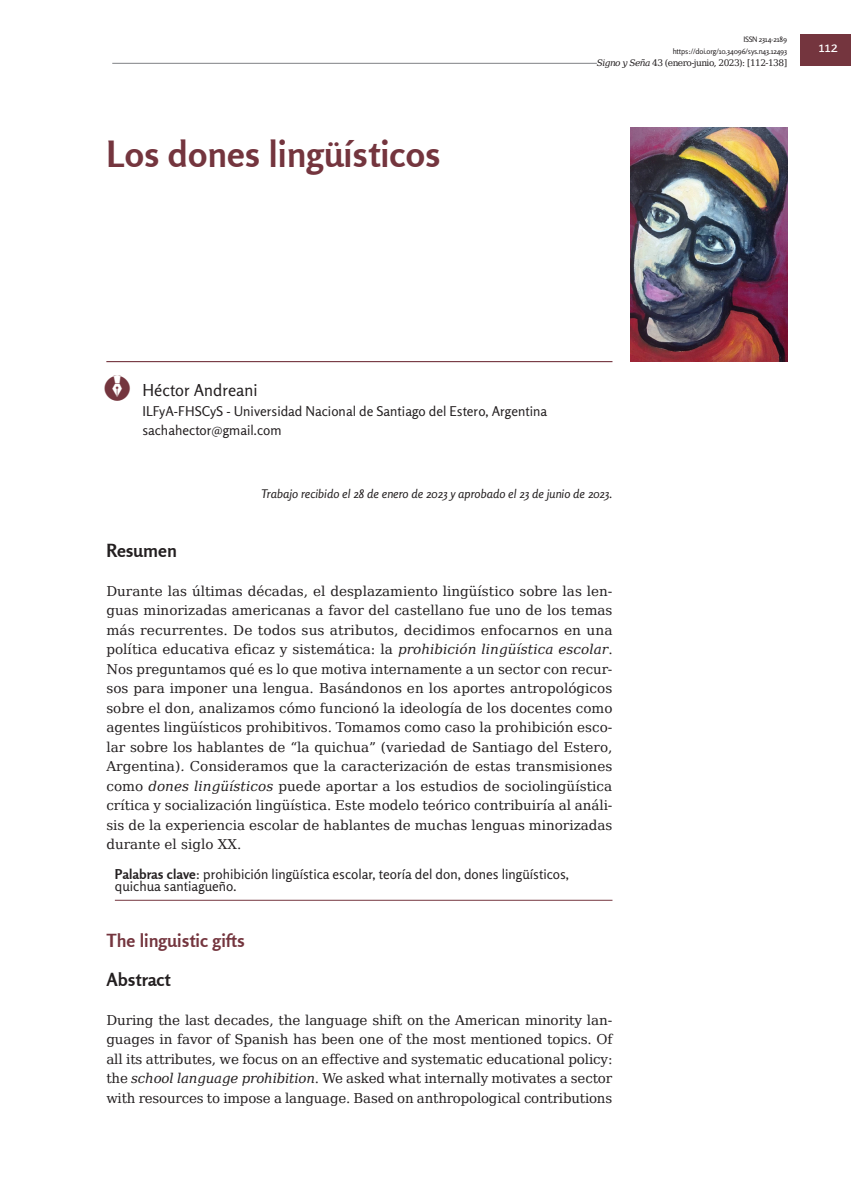
<style>
.page{position:relative;width:851px;height:1191px;background:#fff}
.page>*{position:absolute;margin:0;border:0;box-sizing:border-box;transform-origin:0 0}
.t1{font:700 36px "Rosario";color:#74353e}
.t2{font:700 18px "Rosario";color:#74353e}
.t3{font:700 18px "Rosario";color:#231f20}
.t4{font:16.5px "Rosario";color:#231f20}
.t5{font:15px "Rosario";color:#fff}
.t6{font:13.5px/19.5px "DejaVu Serif";letter-spacing:-.005em;color:#231f20;text-align:justify}
.t7{font:13.5px/19.5px "Rosario";color:#231f20}
.t8{font:italic 12px "Rosario";color:#231f20}
.t9{font:9px "DejaVu Serif";letter-spacing:-.06em;color:#231f20}
.t10{font:7.5px/12px "Rosario";letter-spacing:-.02em;color:#231f20;text-align:right}
.s1{font-style:italic}
.s2{font-family:"Iconospararevistasfilo Regula";font-size:33px;color:#74353e}
.s3{font-weight:700}
</style>
<div class="page">
<hr style="left:112px;top:63px;width:540px;height:1px;background:#808285">
<div style="left:596px;top:55px;width:191px;height:15px;background:#fff"></div>
<div style="left:799px;top:35px;width:51px;height:31px;background:#74353e"></div>
<hr style="left:106px;top:361px;width:506px;height:1px;background:#74353e">
<hr style="left:115px;top:900px;width:497px;height:1px;background:#74353e">
<img style="left:630px;top:128px;width:157px;height:233px">
<h1 class="t1" style="left:106px;top:132px;width:335px">Los dones lingüísticos</h1>
<p class="t10" style="left:672px;top:33px;width:116px">ISSN 2314-2189 https://doi.org/10.34096/sys.n43.12493</p>
<p class="t9" style="left:596px;top:56px;width:192px"><span class="s1">Signo y Seña</span> 43 (enero-junio, 2023): [112-138]</p>
<p class="t5" style="left:818px;top:38px;width:21px">112</p>
<p class="t4" style="left:106px;top:380px;width:153px"><span class="s2">"</span> Héctor Andreani</p>
<p class="t7" style="left:142px;top:401px;width:406px">ILFyA-FHSCyS - Universidad Nacional de Santiago del Estero, Argentina sachahector@gmail.com</p>
<p class="t8" style="left:261px;top:487px;width:352px">Trabajo recibido el 28 de enero de 2023 y aprobado el 23 de junio de 2023.</p>
<h2 class="t3" style="left:106px;top:539px;width:72px">Resumen</h2>
<p class="t6" style="left:106px;top:581px;width:507px">Durante las últimas décadas, el desplazamiento lingüístico sobre las len&shy;guas minorizadas americanas a favor del castellano fue uno de los temas más recurrentes. De todos sus atributos, decidimos enfocarnos en una política educativa eficaz y sistemática: la <span class="s1">prohibición lingüística escolar</span>.<br>Nos preguntamos qué es lo que motiva internamente a un sector con recur&shy;sos para imponer una lengua. Basándonos en los aportes antropológicos sobre el don, analizamos cómo funcionó la ideología de los docentes como agentes lingüísticos prohibitivos. Tomamos como caso la prohibición esco&shy;lar sobre los hablantes de “la quichua” (variedad de Santiago del Estero, Argentina)<span class="s1">.</span> Consideramos que la caracterización de estas transmisiones como <span class="s1">dones lingüísticos</span> puede aportar a los estudios de sociolingüística crítica y socialización lingüística. Este modelo teórico contribuiría al análi&shy;sis de la experiencia escolar de hablantes de muchas lenguas minorizadas durante el siglo XX.</p>
<p class="t7" style="left:115px;top:868px;width:455px;line-height:12px"><span class="s3">Palabras clave</span>: prohibición lingüística escolar, teoría del don, dones lingüísticos, quichua santiagueño.</p>
<h2 class="t2" style="left:106px;top:929px;width:140px">The linguistic gifts</h2>
<h2 class="t3" style="left:106px;top:968px;width:66px">Abstract</h2>
<p class="t6" style="left:106px;top:1010px;width:507px">During the last decades, the language shift on the American minority lan&shy;guages in favor of Spanish has been one of the most mentioned topics. Of all its attributes, we focus on an effective and systematic educational policy: the <span class="s1">school language prohibition</span>. We asked what internally motivates a sector with resources to impose a language. Based on anthropological contributions</p>
</div>
